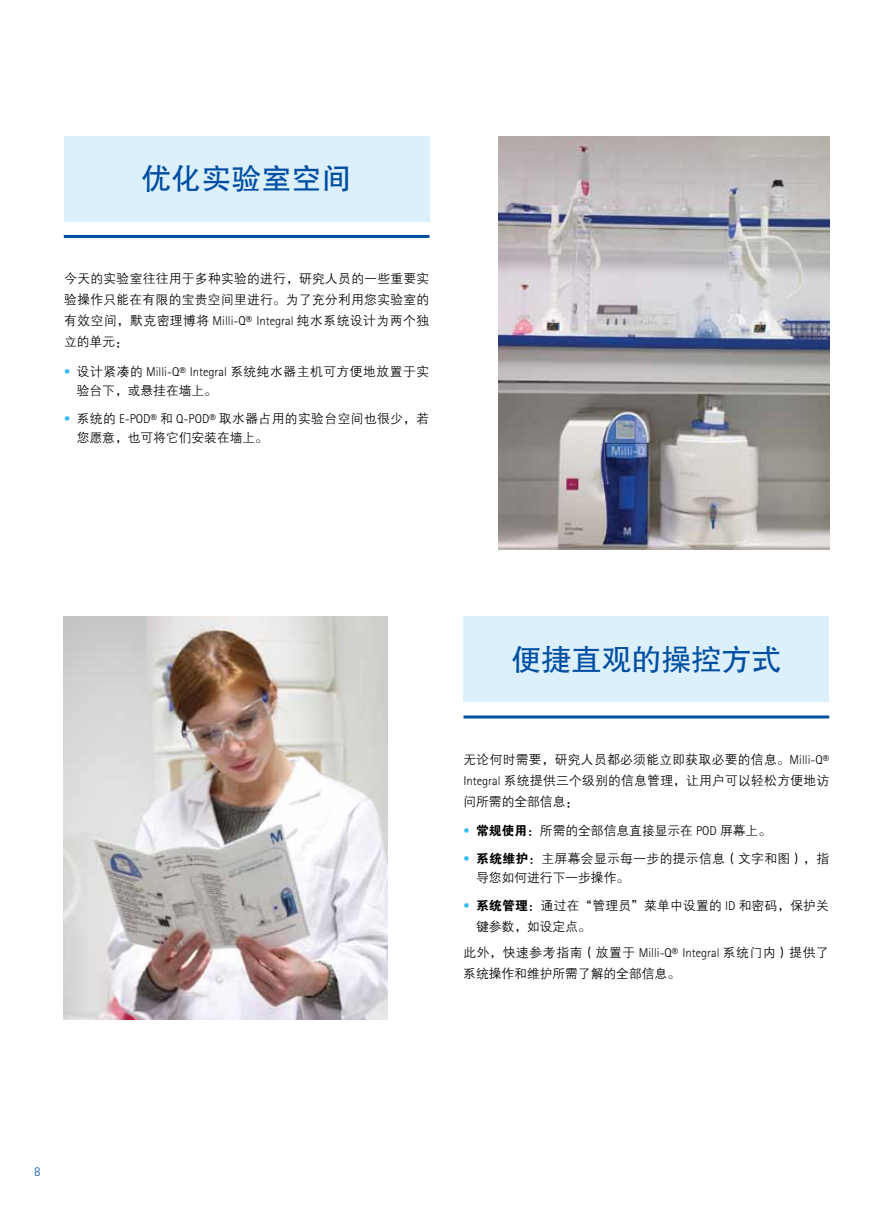
<style>
.page{position:relative;width:893px;height:1212px;background:#fff}
.page>*{position:absolute;margin:0;border:0;box-sizing:border-box;transform-origin:0 0}
.t1{font:30px "FZHTJW GB1 0";color:#004ea2}
.t2{font:300 13.5px "Merck Sans Serif Pro";color:#004ea2}
.t3{font:12.75px/21px "FZZDXJW GB1 0";letter-spacing:.025em;color:#000}
.t4{font:12.75px/21px "FZZDXJW GB1 0";color:#000}
.s1{font-family:"Merck Sans Serif Pro";font-weight:300}
.s2{font-family:"Merck Sans Serif Pro";font-weight:300;color:#37bef0}
.s3{font-family:"FZDHTJW GB1 0"}
</style>
<div class="page">
<hr style="left:64px;top:235px;width:365px;height:3px;background:#004ea2">
<hr style="left:463px;top:715px;width:366px;height:3px;background:#004ea2">
<div style="left:64px;top:136px;width:365px;height:85px;background:#dcf0fc"></div>
<div style="left:463px;top:617px;width:366px;height:85px;background:#dcf0fc"></div>
<img style="left:498px;top:136px;width:331px;height:413px">
<img style="left:64px;top:617px;width:324px;height:402px">
<h1 class="t1" style="left:142px;top:162px;width:211px">优化实验室空间</h1>
<p class="t3" style="left:64px;top:269px;width:367px;text-align:justify">今天的实验室往往用于多种实验的进行，研究人员的一些重要实验操作只能在有限的宝贵空间里进行。为了充分利用您实验室的有效空间，默克密理博将 <span class="s1">Milli-Q® Integral</span> 纯水系统设计为两个独立的单元：</p>
<p class="t3" style="left:77px;top:362px;width:354px;line-height:19.2px;text-indent:-13px"><span class="s2">•</span> 设计紧凑的 <span class="s1">Milli-Q® Integral</span> 系统纯水器主机可方便地放置于实验台下，或悬挂在墙上。</p>
<p class="t3" style="left:77px;top:409px;width:354px;line-height:19.2px;text-indent:-13px"><span class="s2">•</span> 系统的 <span class="s1">E-POD®</span> 和 <span class="s1">Q-POD®</span> 取水器占用的实验台空间也很少，若您愿意，也可将它们安装在墙上。</p>
<p class="t2" style="left:34px;top:1163px;width:8px">8</p>
<h1 class="t1" style="left:511px;top:643px;width:271px">便捷直观的操控方式</h1>
<p class="t3" style="left:463px;top:749px;width:367px;text-align:justify">无论何时需要，研究人员都必须能立即获取必要的信息。<span class="s1">Milli-Q® Integral</span> 系统提供三个级别的信息管理，让用户可以轻松方便地访问所需的全部信息：</p>
<p class="t4" style="left:463px;top:821px;width:309px"><span class="s2">•</span> <span class="s3">常规使用：</span>所需的全部信息直接显示在 <span class="s1">POD</span> 屏幕上。</p>
<p class="t3" style="left:476px;top:849px;width:354px;line-height:19.2px;text-indent:-13px"><span class="s2">•</span> <span class="s3">系统维护：</span>主屏幕会显示每一步的提示信息（文字和图），指导您如何进行下一步操作。</p>
<p class="t3" style="left:476px;top:895px;width:354px;text-indent:-13px"><span class="s2">•</span> <span class="s3">系统管理：</span>通过在“管理员”菜单中设置的 <span class="s1">ID</span> 和密码，保护关键参数，如设定点。</p>
<p class="t4" style="left:463px;top:942px;width:367px">此外，快速参考指南（放置于 <span class="s1">Milli-Q® Integral</span> 系统门内）提供了系统操作和维护所需了解的全部信息。</p>
</div>
